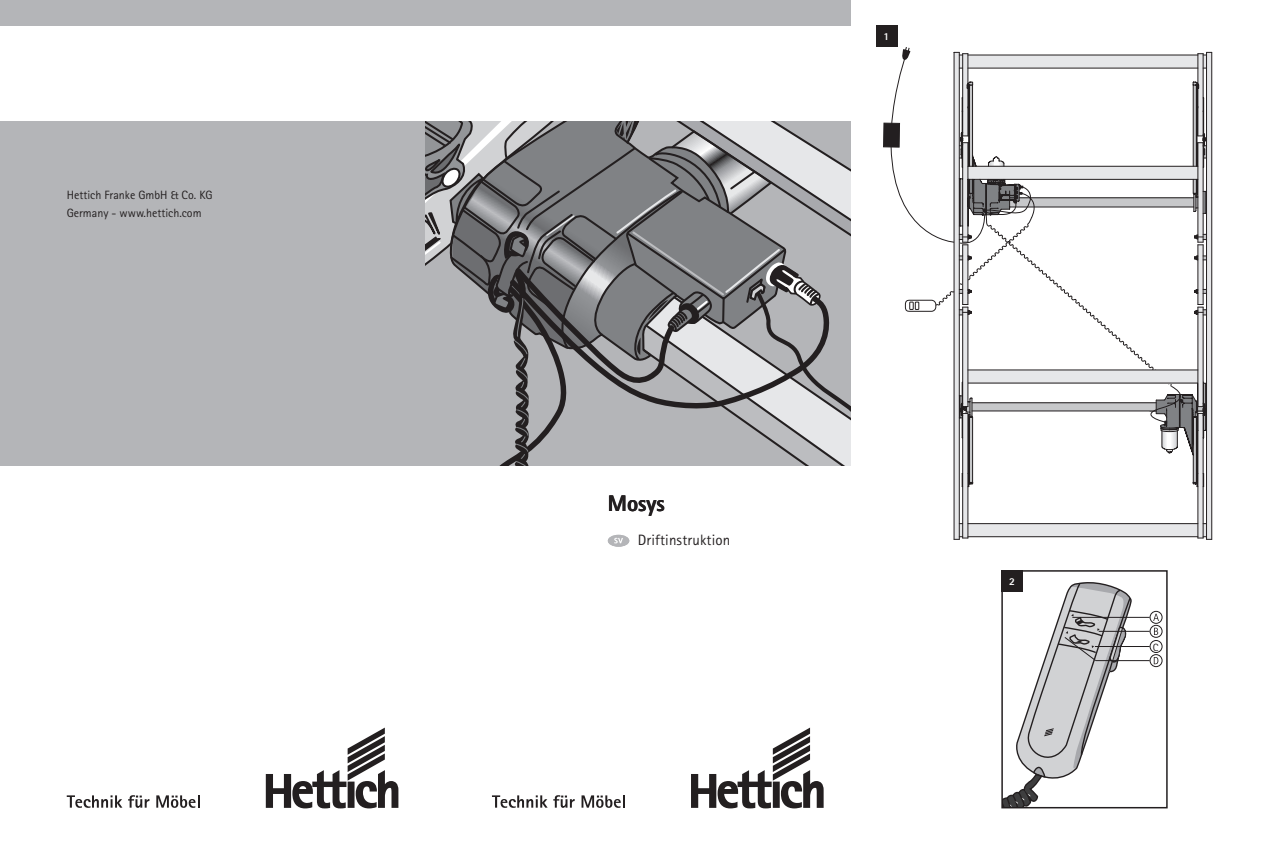
<style>
.page{position:relative;width:1265px;height:851px;background:#fff}
.page>*{position:absolute;margin:0;border:0;box-sizing:border-box;transform-origin:0 0}
.t1{font:800 22.5px "Rotis Sans Serif";color:#231f20}
.t2{font:15px "Rotis Sans Serif";letter-spacing:.01em;color:#231f20}
.t3{font:12px/18px "Rotis Sans Serif";color:#231f20}
.t4{font:800 10.5px "Rotis Sans Serif";color:#fff}
.t5{font:10.5px "Rotis Sans Serif";color:#231f20}
</style>
<div class="page">
<div style="left:608px;top:534px;width:21px;height:12px;background:#b4b5b8;border-radius:50%"></div>
<svg style="left:614px;top:537px;width:9px;height:6px"></svg>
<div style="left:0;top:0;width:850px;height:26px;background:#b4b5b8"></div>
<div style="left:884px;top:123px;width:16px;height:24px;background:#231f20"></div>
<div style="left:883px;top:123px;width:17px;height:24px;border:1px solid #231f20"></div>
<svg style="left:954px;top:103px;width:258px;height:436px"></svg>
<svg style="left:889px;top:47px;width:317px;height:439px"></svg>
<div style="left:876px;top:26px;width:21px;height:21px;background:#231f20"></div>
<div style="left:0;top:121px;width:850px;height:345px;background:#b4b5b8"></div>
<svg style="left:425px;top:121px;width:425px;height:345px"></svg>
<svg style="left:691px;top:727px;width:133px;height:81px"></svg>
<svg style="left:492px;top:795px;width:83px;height:12px"></svg>
<svg style="left:582px;top:795px;width:43px;height:12px"></svg>
<svg style="left:266px;top:727px;width:132px;height:81px"></svg>
<svg style="left:67px;top:795px;width:55px;height:12px"></svg>
<svg style="left:128px;top:795px;width:21px;height:12px"></svg>
<svg style="left:156px;top:795px;width:44px;height:12px"></svg>
<div style="left:1001px;top:570px;width:167px;height:238px;border:2px solid #231f20"></div>
<hr style="left:1095px;top:646px;width:55px;height:1px;background:#231f20">
<div style="left:1150px;top:640px;width:12px;height:12px;border:1px solid #231f20;border-radius:50%"></div>
<hr style="left:1072px;top:617px;width:78px;height:1px;background:#231f20">
<div style="left:1150px;top:611px;width:12px;height:12px;border:1px solid #231f20;border-radius:50%"></div>
<svg style="left:1153px;top:613px;width:6px;height:8px"></svg>
<hr style="left:1096px;top:660px;width:54px;height:1px;background:#231f20">
<div style="left:1150px;top:654px;width:12px;height:13px;border:1px solid #231f20;border-radius:50%"></div>
<svg style="left:1002px;top:582px;width:131px;height:226px"></svg>
<svg style="left:1154px;top:657px;width:4px;height:7px"></svg>
<div style="left:1001px;top:570px;width:22px;height:21px;background:#231f20"></div>
<hr style="left:1099px;top:631px;width:51px;height:1px;background:#231f20">
<div style="left:1150px;top:625px;width:12px;height:12px;border:1px solid #231f20;border-radius:50%"></div>
<svg style="left:1154px;top:627px;width:4px;height:8px"></svg>
<p class="t3" style="left:67px;top:185px;width:147px">Hettich Franke GmbH &amp; Co. KG<br>Germany - www.hettich.com</p>
<p class="t4" style="left:884px;top:30px;width:7px">1</p>
<h1 class="t1" style="left:608px;top:489px;width:59px">Mosys</h1>
<p class="t2" style="left:638px;top:531px;width:94px">Driftinstruktion</p>
<p class="t4" style="left:1009px;top:574px;width:7px">2</p>
<p class="t5" style="left:1153px;top:640px;width:7px">C</p>
</div>
